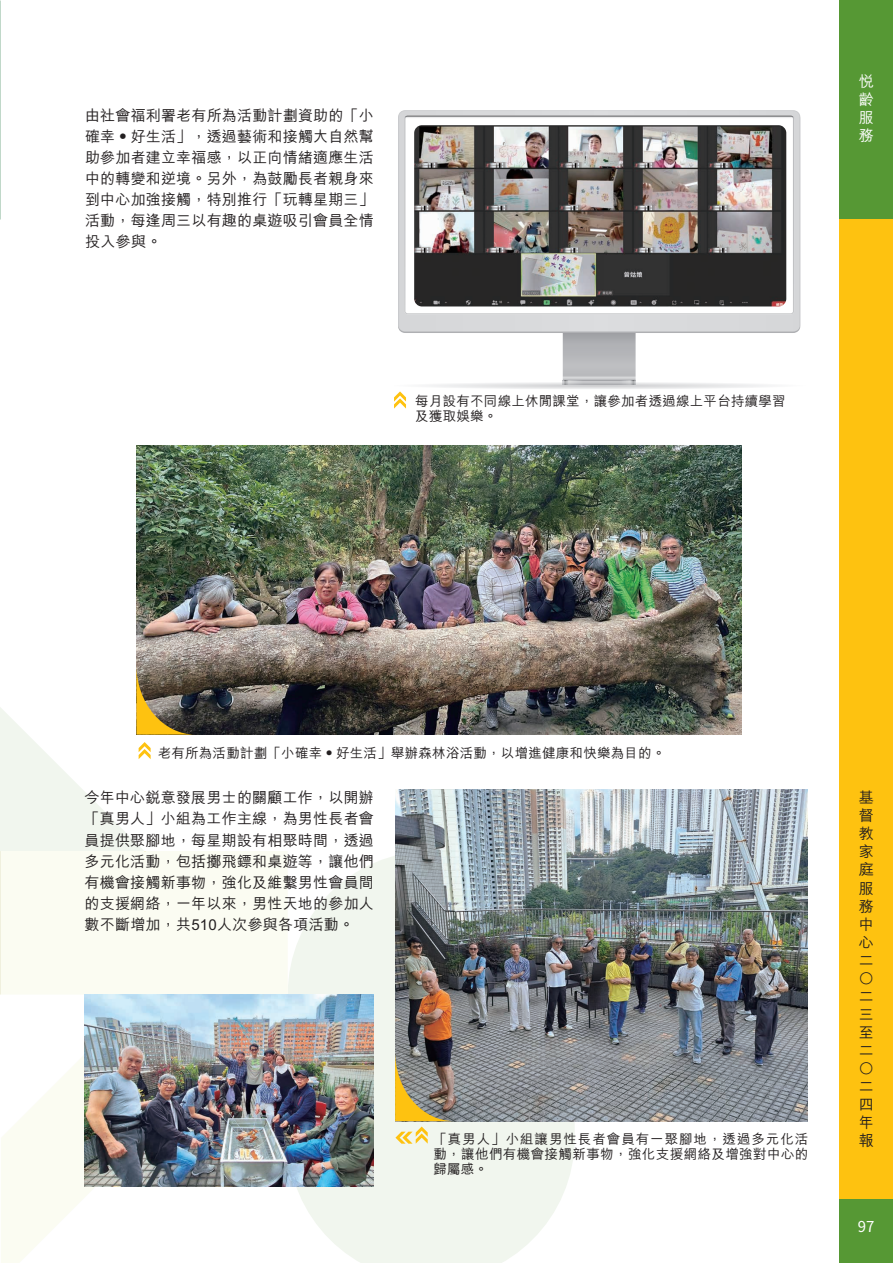
<style>
.page{position:relative;width:893px;height:1263px;background:#fff}
.page>*{position:absolute;margin:0;border:0;box-sizing:border-box;transform-origin:0 0}
.t1{font:500 15px/18px "M Hei HK";letter-spacing:.015em;color:#231f20;text-align:justify}
.t2{font:500 15px/18px "M Hei HK";color:#fff;text-align:justify}
.t3{font:15px "Noto Sans CJ Ksc";color:#fff}
.t4{font:500 13.5px/15px "M Hei HK";letter-spacing:.015em;color:#231f20}
</style>
<div class="page">
<div style="left:839px;top:0;width:54px;height:1263px;background:#fec210"></div>
<div style="left:839px;top:0;width:54px;height:219px;background:#569834"></div>
<div style="left:839px;top:1199px;width:54px;height:64px;background:#569834"></div>
<svg style="left:288px;top:856px;width:287px;height:407px;fill:#f1f6ee"></svg>
<svg style="left:0;top:707px;width:144px;height:287px;fill:#f1f6ee"></svg>
<svg style="left:1px;top:851px;width:287px;height:412px;fill:#fbfcf2"></svg>
<hr style="left:1px;top:851px;width:1px;height:143px;background:#d2b429">
<svg style="left:398px;top:110px;width:402px;height:216px;fill:#d8d9db"></svg>
<img style="left:85px;top:994px;width:289px;height:192px">
<img style="left:136px;top:445px;width:605px;height:290px">
<img style="left:395px;top:789px;width:413px;height:332px">
<img style="left:412px;top:124px;width:376px;height:184px">
<div style="left:411px;top:122px;width:379px;height:188px;border:3px solid #fff;border-radius:9px"></div>
<svg style="left:136px;top:665px;width:60px;height:70px;background:#7f6d41"></svg>
<svg style="left:394px;top:326px;width:407px;height:83px"></svg>
<svg style="left:139px;top:742px;width:12px;height:17px"></svg>
<img style="left:395px;top:1051px;width:59px;height:93px">
<p class="t1" style="left:85px;top:104px;width:290px;line-height:21px">由社會福利署老有所為活動計劃資助的「小確幸•好生活」，透過藝術和接觸大自然幫助參加者建立幸福感，以正向情緒適應生活中的轉變和逆境。另外，為鼓勵長者親身來到中心加強接觸，特別推行「玩轉星期三」活動，每逢周三以有趣的桌遊吸引會員全情投入參與。</p>
<p class="t4" style="left:415px;top:392px;width:372px">每月設有不同線上休閒課堂，讓參加者透過線上平台持續學習及獲取娛樂。</p>
<p class="t2" style="left:859px;top:71px;width:16px">悅齡服務</p>
<p class="t4" style="left:158px;top:744px;width:509px">老有所為活動計劃「小確幸•好生活」舉辦森林浴活動，以增進健康和快樂為目的。</p>
<p class="t1" style="left:85px;top:786px;width:291px;line-height:21px">今年中心銳意發展男士的關顧工作，以開辦「真男人」小組為工作主線，為男性長者會員提供聚腳地，每星期設有相聚時間，透過多元化活動，包括擲飛鏢和桌遊等，讓他們有機會接觸新事物，強化及維繫男性會員間的支援網絡，一年以來，男性天地的參加人數不斷增加，共510人次參與各項活動。</p>
<p class="t4" style="left:433px;top:1130px;width:377px;text-align:justify">「真男人」小組讓男性長者會員有一聚腳地，透過多元化活動，讓他們有機會接觸新事物，強化支援網絡及增強對中心的歸屬感。</p>
<p class="t1" style="left:859px;top:788px;width:16px">基督教家庭服務中心二○二三至二○二四年報</p>
<p class="t3" style="left:858px;top:1218px;width:18px">97</p>
</div>
